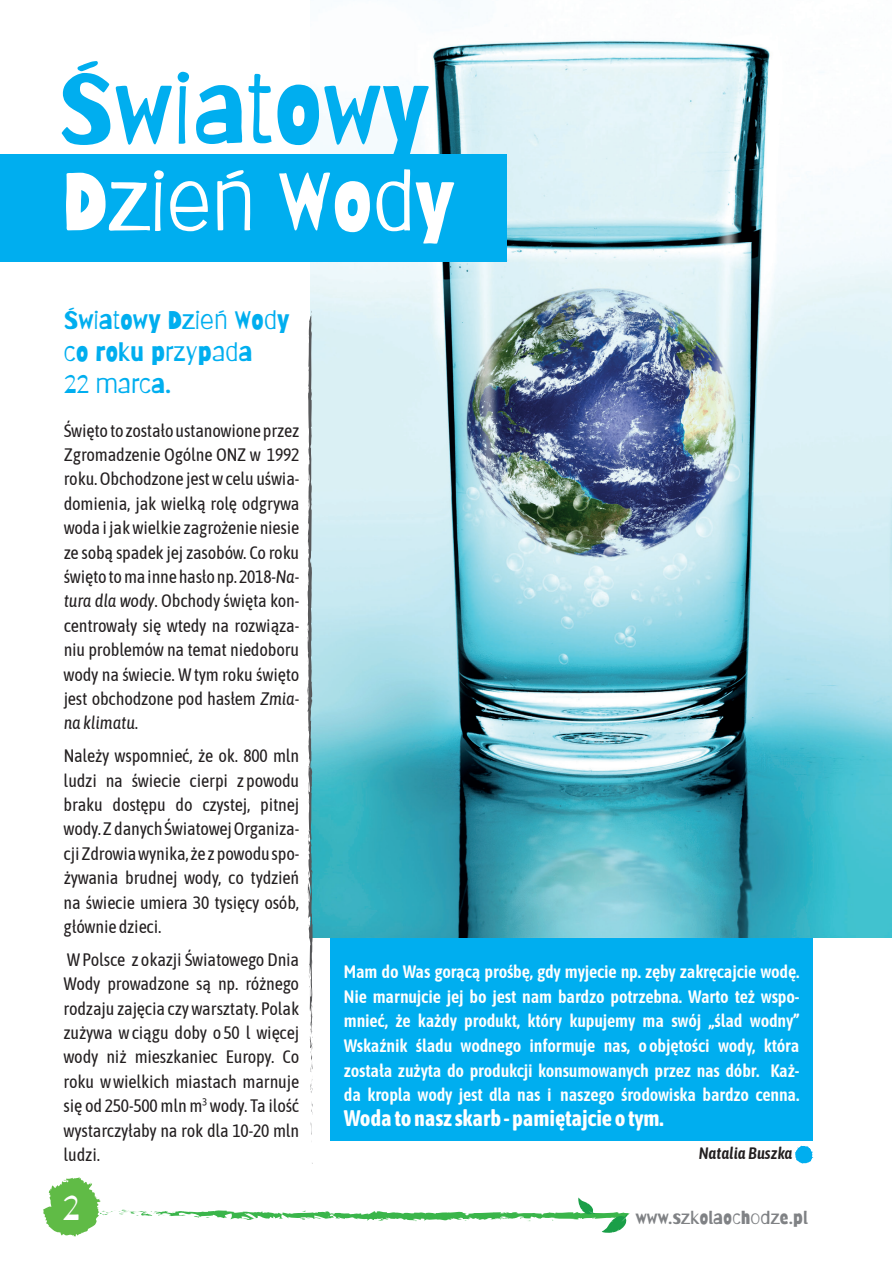
<style>
.page{position:relative;width:893px;height:1263px;background:#fff}
.page>*{position:absolute;margin:0;border:0;box-sizing:border-box;transform-origin:0 0}
.t1{font:97.65px "Barriecito";color:#00aeef}
.t2{font:82.35px "Barriecito";color:#fff}
.t3{font:34.5px "Barriecito";color:#fff}
.t4{font:25.5px/32px "Barriecito";color:#00aeef}
.t5{font:700 22.5px "Asap Condensed";letter-spacing:-.01em;color:#fff}
.t6{font:18px/24.5px "Asap Condensed";letter-spacing:-.01em;color:#231f20;text-align:justify}
.t7{font:600 18px/24.8px "Asap Condensed";letter-spacing:-.01em;color:#fff;text-align:justify}
.t8{font:18px "Barriecito";color:#808285}
.t9{font:italic 600 16.5px "Asap Condensed";color:#231f20}
.s1{font-style:italic}
</style>
<div class="page">
<svg style="left:43px;top:1177px;width:587px;height:60px"></svg>
<div style="left:330px;top:914px;width:482px;height:226px;background:#00aeef"></div>
<img style="left:310px;top:0;width:581px;height:937px">
<svg style="left:795px;top:1145px;width:18px;height:19px"></svg>
<div style="left:799px;top:1148px;width:11px;height:14px;background:#00aeef;border-radius:50%"></div>
<svg style="left:310px;top:1102px;width:3px;height:40px"></svg>
<svg style="left:307px;top:310px;width:6px;height:783px"></svg>
<div style="left:0;top:154px;width:507px;height:107px;background:#00aeef"></div>
<h1 class="t1" style="left:58px;top:41px;width:373px">Światowy</h1>
<h2 class="t2" style="left:61px;top:145px;width:395px">Dzień Wody</h2>
<h3 class="t4" style="left:64px;top:304px;width:227px">Światowy Dzień Wody co roku przypada<br>22 marca.</h3>
<p class="t6" style="left:64px;top:417px;width:237px">Świętotozostałoustanowioneprzez Zgromadzenie Ogólne ONZ w 1992 roku.Obchodzone jestw celu uświa&shy;domienia, jak wielką rolę odgrywa woda i jakwielkie zagrożenie niesie ze sobą spadek jej zasobów. Co roku świętotomainnehasłonp.2018-<span class="s1">Na&shy;tura dla wody</span>. Obchody święta kon&shy;centrowały się wtedy na rozwiąza&shy;niu problemów na temat niedoboru wody na świecie. W tym roku święto jest obchodzone pod hasłem <span class="s1">Zmia&shy;na klimatu</span>.</p>
<p class="t6" style="left:64px;top:743px;width:237px">Należy wspomnieć, że ok. 800 mln ludzi na świecie cierpi z powodu braku dostępu do czystej, pitnej wody.Z danychŚwiatowejOrganiza&shy;cjiZdrowiawynika,żez powoduspo&shy;żywania brudnej wody, co tydzień na świecie umiera 30 tysięcy osób, główniedzieci.</p>
<p class="t6" style="left:64px;top:946px;width:237px">W Polsce z okazji Światowego Dnia Wody prowadzone są np. różnego rodzaju zajęcia czywarsztaty. Polak zużywa w ciągu doby o 50 l więcej wody niż mieszkaniec Europy. Co roku w wielkich miastach marnuje się od 250-500 mln m³ wody. Ta ilość wystarczyłaby na rok dla 10-20 mln ludzi.</p>
<h3 class="t3" style="left:62px;top:1184px;width:19px">2</h3>
<p class="t7" style="left:344px;top:958px;width:457px">Mam do Was gorącą prośbę, gdy myjecie np. zęby zakręcajcie wodę.<br>Nie marnujcie jej bo jest nam bardzo potrzebna. Warto też wspo&shy;mnieć, że każdy produkt, który kupujemy ma swój „ślad wodny” Wskaźnik śladu wodnego informuje nas, oobjętości wody, która została zużyta do produkcji konsumowanych przez nas dóbr. Każ&shy;da kropla wody jest dla nas i naszego środowiska bardzo cenna.</p>
<p class="t5" style="left:344px;top:1102px;width:321px">Woda to nasz skarb - pamiętajcie otym.</p>
<p class="t9" style="left:699px;top:1142px;width:95px">Natalia Buszka</p>
<p class="t8" style="left:635px;top:1205px;width:174px">www.szkolaochodze.pl</p>
</div>
